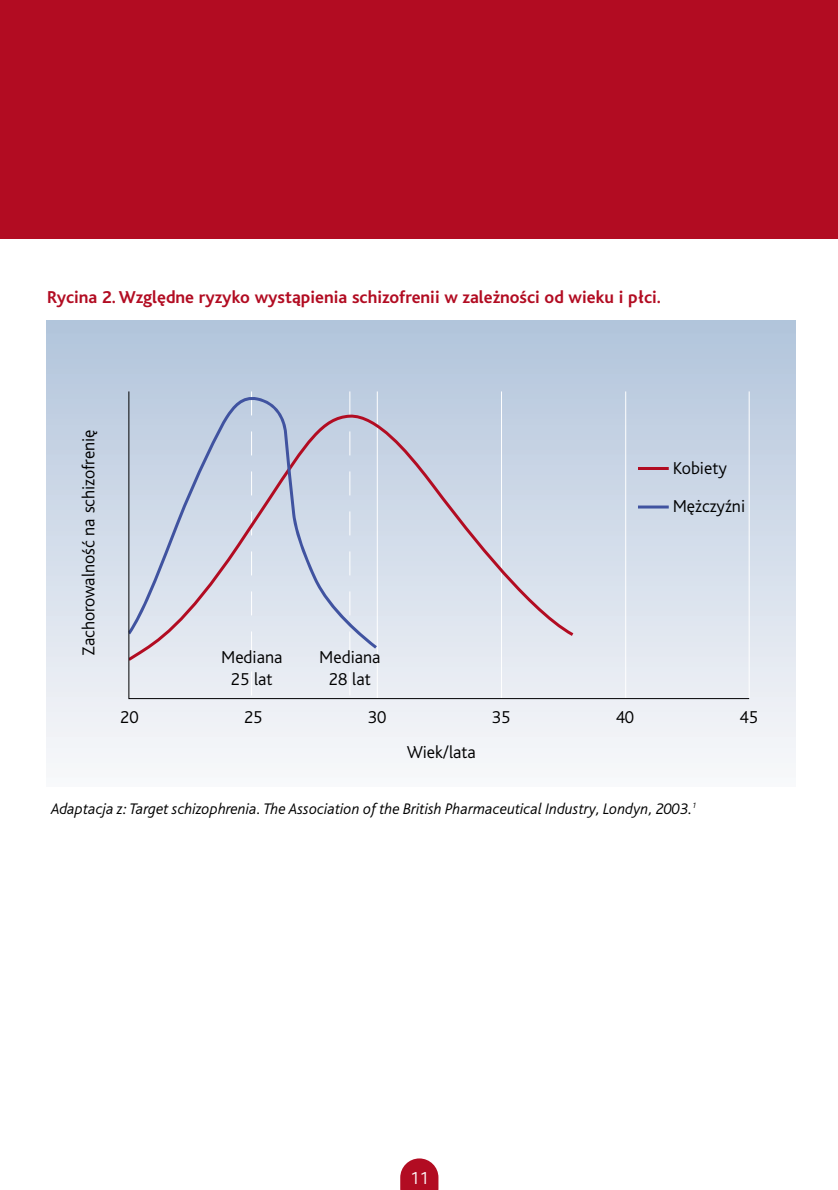
<style>
.page{position:relative;width:838px;height:1190px;background:#fff}
.page>*{position:absolute;margin:0;border:0;box-sizing:border-box;transform-origin:0 0}
.t1{font:300 18px/21.6px "Bliss Pl";color:#000;text-align:center}
.t2{font:700 18px "Bliss Pl";color:#b20c22}
.t3{font:300 18px "Bliss Pl";color:#fff}
.t4{font:italic 300 16px "Bliss Pl";color:#000}
</style>
<div class="page">
<div style="left:0;top:0;width:838px;height:238px;background:#b20c22"></div>
<svg style="left:400px;top:1158px;width:38px;height:32px"></svg>
<div style="left:47px;top:321px;width:749px;height:5px;background:#b1c5db"></div>
<div style="left:47px;top:322px;width:749px;height:9px;background:#b2c5db"></div>
<div style="left:47px;top:327px;width:749px;height:9px;background:#b2c5db"></div>
<div style="left:47px;top:332px;width:749px;height:9px;background:#b4c7dd"></div>
<div style="left:47px;top:337px;width:749px;height:9px;background:#b4c7dd"></div>
<div style="left:47px;top:342px;width:749px;height:9px;background:#b5c8dd"></div>
<div style="left:47px;top:347px;width:749px;height:9px;background:#b6c8dd"></div>
<div style="left:47px;top:352px;width:749px;height:9px;background:#b7c8dd"></div>
<div style="left:47px;top:358px;width:749px;height:8px;background:#b7c9de"></div>
<div style="left:47px;top:363px;width:749px;height:8px;background:#b8c9de"></div>
<div style="left:47px;top:368px;width:749px;height:8px;background:#b9cade"></div>
<div style="left:47px;top:373px;width:749px;height:8px;background:#bacbe0"></div>
<div style="left:47px;top:378px;width:749px;height:8px;background:#bbcbe0"></div>
<div style="left:47px;top:383px;width:749px;height:8px;background:#bccce0"></div>
<div style="left:47px;top:388px;width:749px;height:8px;background:#bdcce0"></div>
<div style="left:47px;top:393px;width:749px;height:8px;background:#bdcde0"></div>
<div style="left:47px;top:398px;width:749px;height:9px;background:#becee1"></div>
<div style="left:47px;top:403px;width:749px;height:9px;background:#bfcee1"></div>
<div style="left:47px;top:408px;width:749px;height:9px;background:#c0cee1"></div>
<div style="left:47px;top:413px;width:749px;height:9px;background:#c1cfe2"></div>
<div style="left:47px;top:418px;width:749px;height:9px;background:#c2d0e2"></div>
<div style="left:47px;top:423px;width:749px;height:9px;background:#c3d1e3"></div>
<div style="left:47px;top:428px;width:749px;height:9px;background:#c3d1e3"></div>
<div style="left:47px;top:433px;width:749px;height:9px;background:#c4d1e3"></div>
<div style="left:47px;top:438px;width:749px;height:9px;background:#c5d2e3"></div>
<div style="left:47px;top:443px;width:749px;height:9px;background:#c5d2e3"></div>
<div style="left:47px;top:448px;width:749px;height:9px;background:#c6d2e3"></div>
<div style="left:47px;top:453px;width:749px;height:9px;background:#c7d4e5"></div>
<div style="left:47px;top:458px;width:749px;height:9px;background:#c8d4e5"></div>
<div style="left:47px;top:464px;width:749px;height:8px;background:#c9d5e6"></div>
<div style="left:47px;top:469px;width:749px;height:8px;background:#c9d5e6"></div>
<div style="left:47px;top:474px;width:749px;height:8px;background:#cad6e6"></div>
<div style="left:47px;top:479px;width:749px;height:8px;background:#cbd6e6"></div>
<div style="left:47px;top:484px;width:749px;height:8px;background:#cbd7e6"></div>
<div style="left:47px;top:489px;width:749px;height:8px;background:#ccd7e6"></div>
<div style="left:47px;top:494px;width:749px;height:8px;background:#cdd8e8"></div>
<div style="left:47px;top:499px;width:749px;height:8px;background:#ced9e8"></div>
<div style="left:47px;top:504px;width:749px;height:9px;background:#cedae8"></div>
<div style="left:47px;top:509px;width:749px;height:9px;background:#cfdae8"></div>
<div style="left:47px;top:514px;width:749px;height:9px;background:#d0dae8"></div>
<div style="left:47px;top:519px;width:749px;height:9px;background:#d0dbe9"></div>
<div style="left:47px;top:524px;width:749px;height:9px;background:#d1dbe9"></div>
<div style="left:47px;top:529px;width:749px;height:9px;background:#d2dce9"></div>
<div style="left:47px;top:534px;width:749px;height:9px;background:#d3ddeb"></div>
<div style="left:47px;top:539px;width:749px;height:9px;background:#d3ddeb"></div>
<div style="left:47px;top:544px;width:749px;height:9px;background:#d4deeb"></div>
<div style="left:47px;top:549px;width:749px;height:9px;background:#d5deeb"></div>
<div style="left:47px;top:554px;width:749px;height:9px;background:#d5dfeb"></div>
<div style="left:47px;top:559px;width:749px;height:9px;background:#d6dfec"></div>
<div style="left:47px;top:564px;width:749px;height:9px;background:#d7e0ec"></div>
<div style="left:47px;top:569px;width:749px;height:9px;background:#d7e0ec"></div>
<div style="left:47px;top:575px;width:749px;height:8px;background:#d9e1ed"></div>
<div style="left:47px;top:580px;width:749px;height:8px;background:#d9e2ed"></div>
<div style="left:47px;top:585px;width:749px;height:8px;background:#dae3ee"></div>
<div style="left:47px;top:590px;width:749px;height:8px;background:#dbe3ee"></div>
<div style="left:47px;top:595px;width:749px;height:8px;background:#dce3ee"></div>
<div style="left:47px;top:600px;width:749px;height:8px;background:#dce4ee"></div>
<div style="left:47px;top:605px;width:749px;height:8px;background:#dde4ee"></div>
<div style="left:47px;top:610px;width:749px;height:8px;background:#dee4ee"></div>
<div style="left:47px;top:615px;width:749px;height:9px;background:#dfe6f0"></div>
<div style="left:47px;top:620px;width:749px;height:9px;background:#e0e6f0"></div>
<div style="left:47px;top:625px;width:749px;height:9px;background:#e1e7f0"></div>
<div style="left:47px;top:630px;width:749px;height:9px;background:#e1e7f0"></div>
<div style="left:47px;top:635px;width:749px;height:9px;background:#e2e8f0"></div>
<div style="left:47px;top:640px;width:749px;height:9px;background:#e3e8f1"></div>
<div style="left:47px;top:645px;width:749px;height:9px;background:#e4e9f1"></div>
<div style="left:47px;top:650px;width:749px;height:9px;background:#e4e9f1"></div>
<div style="left:47px;top:655px;width:749px;height:9px;background:#e6eaf2"></div>
<div style="left:47px;top:660px;width:749px;height:9px;background:#e6ebf2"></div>
<div style="left:47px;top:665px;width:749px;height:9px;background:#e7ecf3"></div>
<div style="left:47px;top:670px;width:749px;height:9px;background:#e8ecf3"></div>
<div style="left:47px;top:675px;width:749px;height:9px;background:#e9ecf3"></div>
<div style="left:47px;top:681px;width:749px;height:8px;background:#e9edf3"></div>
<div style="left:47px;top:686px;width:749px;height:8px;background:#eaedf3"></div>
<div style="left:47px;top:691px;width:749px;height:8px;background:#ebeef3"></div>
<div style="left:47px;top:696px;width:749px;height:8px;background:#eceff5"></div>
<div style="left:47px;top:701px;width:749px;height:8px;background:#edeff5"></div>
<div style="left:47px;top:706px;width:749px;height:8px;background:#edf0f5"></div>
<div style="left:47px;top:711px;width:749px;height:8px;background:#eef1f6"></div>
<div style="left:47px;top:716px;width:749px;height:8px;background:#eff1f6"></div>
<div style="left:47px;top:721px;width:749px;height:9px;background:#eff2f6"></div>
<div style="left:47px;top:726px;width:749px;height:9px;background:#f0f2f6"></div>
<div style="left:47px;top:731px;width:749px;height:9px;background:#f1f2f6"></div>
<div style="left:47px;top:736px;width:749px;height:9px;background:#f2f4f8"></div>
<div style="left:47px;top:741px;width:749px;height:9px;background:#f2f4f8"></div>
<div style="left:47px;top:746px;width:749px;height:9px;background:#f3f5f9"></div>
<div style="left:47px;top:751px;width:749px;height:9px;background:#f4f5f9"></div>
<div style="left:47px;top:756px;width:749px;height:9px;background:#f4f6f9"></div>
<div style="left:47px;top:761px;width:749px;height:9px;background:#f5f7f9"></div>
<div style="left:47px;top:766px;width:749px;height:9px;background:#f6f7f9"></div>
<div style="left:47px;top:771px;width:749px;height:9px;background:#f6f7f9"></div>
<div style="left:47px;top:776px;width:749px;height:9px;background:#f7f9fb"></div>
<div style="left:47px;top:781px;width:749px;height:5px;background:#f8f9fb"></div>
<svg style="left:128px;top:391px;width:622px;height:309px"></svg>
<hr style="left:638px;top:506px;width:31px;height:3px;background:#4053a0">
<hr style="left:638px;top:467px;width:31px;height:3px;background:#b20c22">
<p class="t2" style="left:47px;top:291px;width:615px">Rycina 2. Względne ryzyko wystąpienia schizofrenii w zależności od wieku i płci.</p>
<p class="t1" style="left:80px;top:656px;width:229px;rotate:-90deg">Zachorowalność na schizofrenię</p>
<p class="t1" style="left:221px;top:648px;width:63px">Mediana<br>25 lat</p>
<p class="t1" style="left:319px;top:648px;width:63px">Mediana<br>28 lat</p>
<p class="t1" style="left:673px;top:451px;width:74px;line-height:38px;text-align:left">Kobiety<br>Mężczyźni</p>
<p class="t1" style="left:120px;top:708px;width:20px">20</p>
<p class="t1" style="left:244px;top:708px;width:20px">25</p>
<p class="t1" style="left:368px;top:708px;width:20px">30</p>
<p class="t1" style="left:492px;top:708px;width:20px">35</p>
<p class="t1" style="left:616px;top:708px;width:20px">40</p>
<p class="t1" style="left:740px;top:708px;width:20px">45</p>
<p class="t1" style="left:407px;top:743px;width:71px">Wiek/lata</p>
<p class="t4" style="left:51px;top:802px;width:647px">Adaptacja z: Target schizophrenia. The Association of the British Pharmaceutical Industry, Londyn, 2003.<sup>1</sup></p>
<p class="t3" style="left:410px;top:1171px;width:20px">11</p>
</div>
